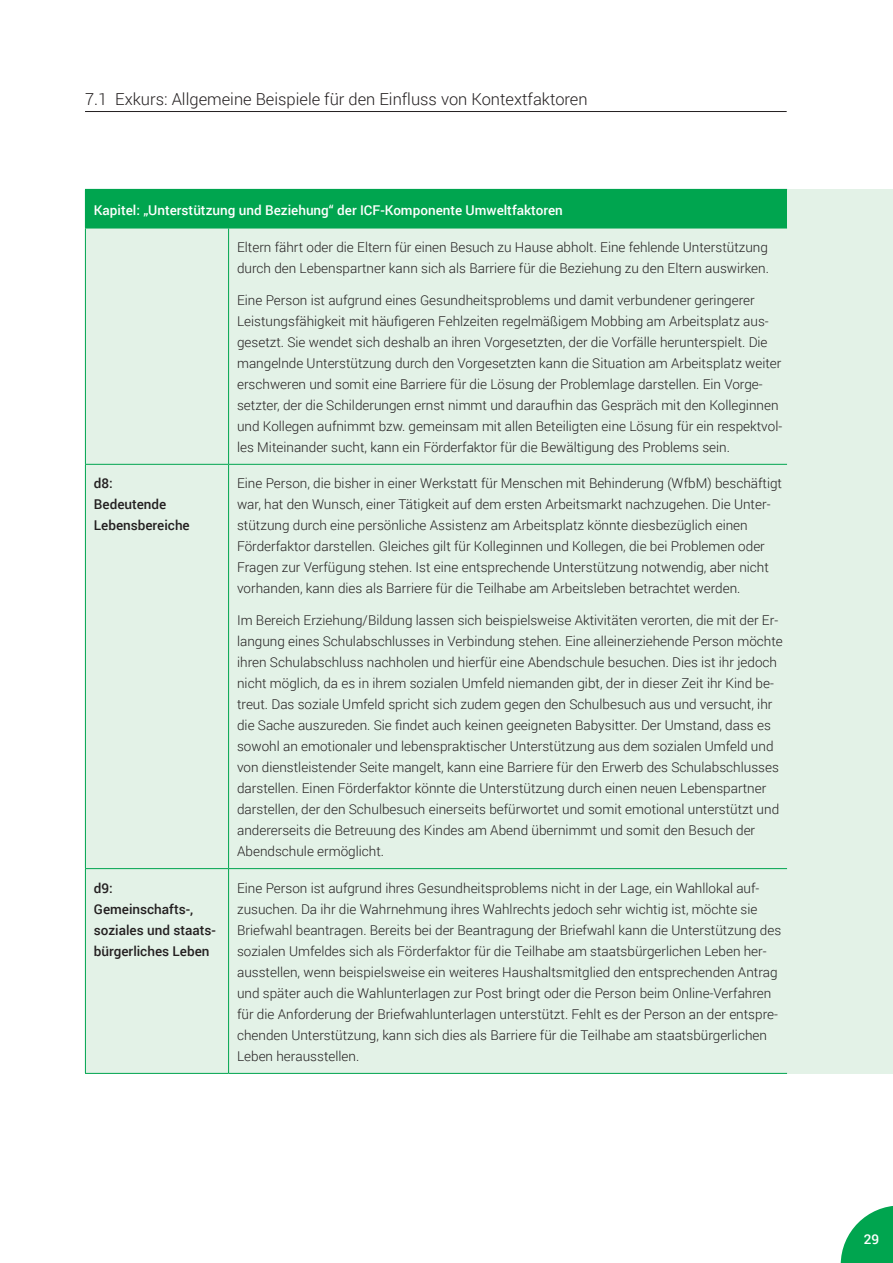
<style>
.page{position:relative;width:893px;height:1263px;background:#fff}
.page>*{position:absolute;margin:0;border:0;box-sizing:border-box;transform-origin:0 0}
.Kopfzeile_11pt{font:300 16.5px "Roboto";color:#231f20}
.Fließtext_9pt{font:300 13.5px/21px "Roboto";color:#231f20}
.Fließtext_9pt-2{font:500 13.5px/21px "Roboto";color:#231f20}
.Fließtext_9pt-3{font:500 13.5px "Roboto";color:#fff}
.Seitenzahl_rechts_9p{font:500 13.5px "Roboto";color:#fff}
</style>
<div class="page">
<hr style="left:85px;top:111px;width:702px;height:1px;background:#231f20">
<div style="left:85px;top:189px;width:808px;height:885px;background:#e3f2e7"></div>
<div style="left:85px;top:189px;width:702px;height:39px;background:#00a54f"></div>
<hr style="left:85px;top:228px;width:144px;height:1px;background:#00a54f">
<hr style="left:229px;top:228px;width:558px;height:1px;background:#00a54f">
<hr style="left:228px;top:228px;width:1px;height:236px;background:#00a54f">
<hr style="left:85px;top:464px;width:144px;height:1px;background:#00a54f">
<hr style="left:229px;top:464px;width:558px;height:1px;background:#00a54f">
<hr style="left:228px;top:465px;width:1px;height:403px;background:#00a54f">
<hr style="left:85px;top:868px;width:144px;height:1px;background:#00a54f">
<hr style="left:229px;top:868px;width:558px;height:1px;background:#00a54f">
<hr style="left:228px;top:869px;width:1px;height:204px;background:#00a54f">
<hr style="left:85px;top:1073px;width:144px;height:1px;background:#00a54f">
<hr style="left:229px;top:1073px;width:558px;height:1px;background:#00a54f">
<hr style="left:85px;top:228px;width:1px;height:236px;background:#00a54f">
<hr style="left:85px;top:465px;width:1px;height:403px;background:#00a54f">
<hr style="left:85px;top:869px;width:1px;height:204px;background:#00a54f">
<svg style="left:841px;top:1206px;width:52px;height:57px"></svg>
<p class="Kopfzeile_11pt" style="left:85px;top:88px;width:504px">7.1 Exkurs: Allgemeine Beispiele für den Einfluss von Kontextfaktoren</p>
<p class="Fließtext_9pt-3" style="left:94px;top:201px;width:470px">Kapitel: „Unterstützung und Beziehung“ der ICF-Komponente Umweltfaktoren</p>
<p class="Fließtext_9pt" style="left:237px;top:236px;width:533px">Eltern fährt oder die Eltern für einen Besuch zu Hause abholt. Eine fehlende Unterstützung durch den Lebenspartner kann sich als Barriere für die Beziehung zu den Eltern auswirken.</p>
<p class="Fließtext_9pt" style="left:237px;top:289px;width:547px">Eine Person ist aufgrund eines Gesundheitsproblems und damit verbundener geringerer Leistungsfähigkeit mit häufigeren Fehlzeiten regelmäßigem Mobbing am Arbeitsplatz aus&shy;gesetzt. Sie wendet sich deshalb an ihren Vorgesetzten, der die Vorfälle herunterspielt. Die mangelnde Unterstützung durch den Vorgesetzten kann die Situation am Arbeitsplatz weiter erschweren und somit eine Barriere für die Lösung der Problemlage darstellen. Ein Vorge&shy;setzter, der die Schilderungen ernst nimmt und daraufhin das Gespräch mit den Kolleginnen und Kollegen aufnimmt bzw. gemeinsam mit allen Beteiligten eine Lösung für ein respektvol&shy;les Miteinander sucht, kann ein Förderfaktor für die Bewältigung des Problems sein.</p>
<p class="Fließtext_9pt-2" style="left:94px;top:472px;width:20px">d8:</p>
<p class="Fließtext_9pt-2" style="left:94px;top:493px;width:74px">Bedeutende</p>
<p class="Fließtext_9pt-2" style="left:94px;top:514px;width:97px">Lebensbereiche</p>
<p class="Fließtext_9pt" style="left:237px;top:473px;width:546px">Eine Person, die bisher in einer Werkstatt für Menschen mit Behinderung (WfbM) beschäftigt war, hat den Wunsch, einer Tätigkeit auf dem ersten Arbeitsmarkt nachzugehen. Die Unter&shy;stützung durch eine persönliche Assistenz am Arbeitsplatz könnte diesbezüglich einen Förderfaktor darstellen. Gleiches gilt für Kolleginnen und Kollegen, die bei Problemen oder Fragen zur Verfügung stehen. Ist eine entsprechende Unterstützung notwendig, aber nicht vorhanden, kann dies als Barriere für die Teilhabe am Arbeitsleben betrachtet werden.</p>
<p class="Fließtext_9pt" style="left:237px;top:609px;width:547px">Im Bereich Erziehung/Bildung lassen sich beispielsweise Aktivitäten verorten, die mit der Er&shy;langung eines Schulabschlusses in Verbindung stehen. Eine alleinerziehende Person möchte ihren Schulabschluss nachholen und hierfür eine Abendschule besuchen. Dies ist ihr jedoch nicht möglich, da es in ihrem sozialen Umfeld niemanden gibt, der in dieser Zeit ihr Kind be&shy;treut. Das soziale Umfeld spricht sich zudem gegen den Schulbesuch aus und versucht, ihr die Sache auszureden. Sie findet auch keinen geeigneten Babysitter. Der Umstand, dass es sowohl an emotionaler und lebenspraktischer Unterstützung aus dem sozialen Umfeld und von dienstleistender Seite mangelt, kann eine Barriere für den Erwerb des Schulabschlusses darstellen. Einen Förderfaktor könnte die Unterstützung durch einen neuen Lebenspartner darstellen, der den Schulbesuch einerseits befürwortet und somit emotional unterstützt und andererseits die Betreuung des Kindes am Abend übernimmt und somit den Besuch der Abendschule ermöglicht.</p>
<p class="Fließtext_9pt-2" style="left:94px;top:877px;width:20px">d9:</p>
<p class="Fließtext_9pt-2" style="left:94px;top:898px;width:101px">Gemeinschafts-,</p>
<p class="Fließtext_9pt-2" style="left:94px;top:919px;width:124px">soziales und staats&shy;bürgerliches Leben</p>
<p class="Fließtext_9pt" style="left:237px;top:877px;width:546px">Eine Person ist aufgrund ihres Gesundheitsproblems nicht in der Lage, ein Wahllokal auf&shy;zusuchen. Da ihr die Wahrnehmung ihres Wahlrechts jedoch sehr wichtig ist, möchte sie Briefwahl beantragen. Bereits bei der Beantragung der Briefwahl kann die Unterstützung des sozialen Umfeldes sich als Förderfaktor für die Teilhabe am staatsbürgerlichen Leben her&shy;ausstellen, wenn beispielsweise ein weiteres Haushaltsmitglied den entsprechenden Antrag und später auch die Wahlunterlagen zur Post bringt oder die Person beim Online-Verfahren für die Anforderung der Briefwahlunterlagen unterstützt. Fehlt es der Person an der entspre&shy;chenden Unterstützung, kann sich dies als Barriere für die Teilhabe am staatsbürgerlichen Leben herausstellen.</p>
<p class="Seitenzahl_rechts_9p" style="left:864px;top:1230px;width:17px">29</p>
</div>
